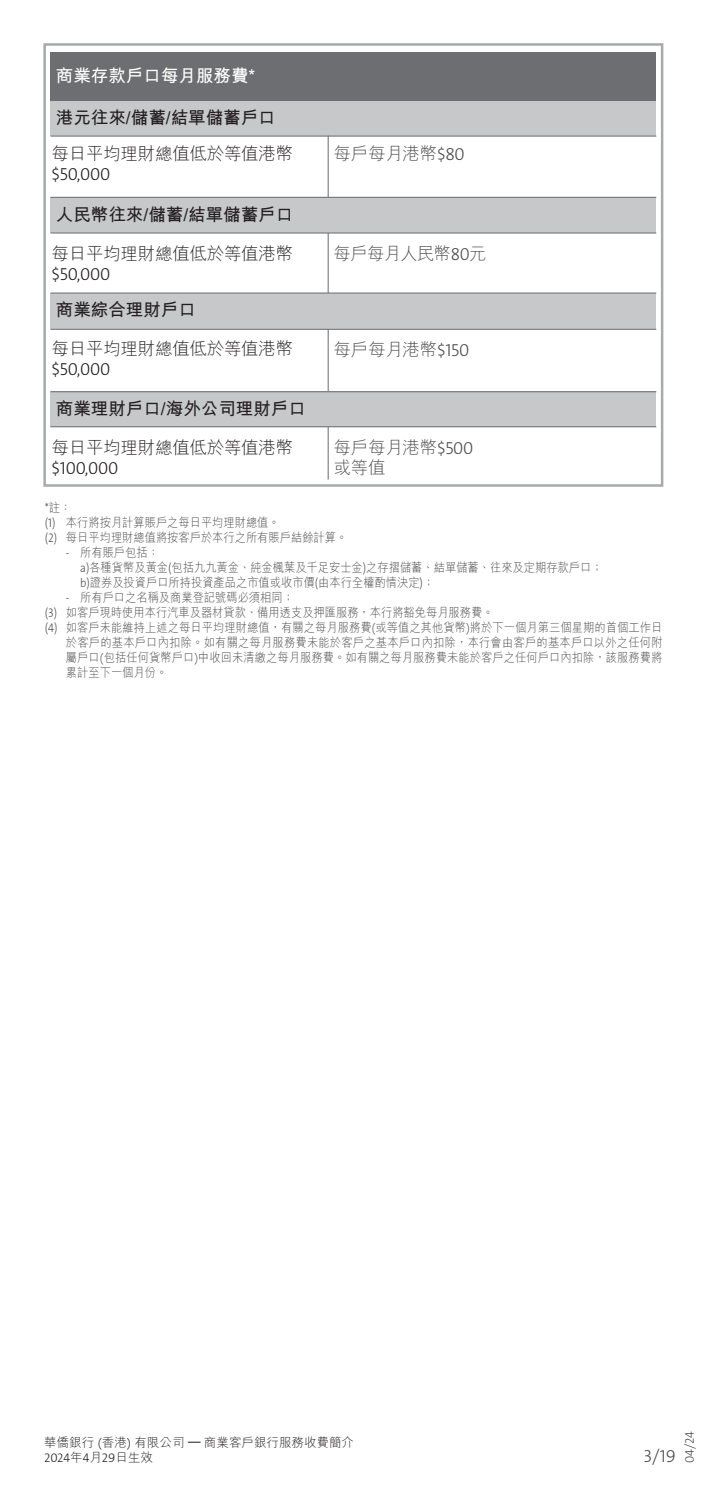
<style>
.page{position:relative;width:709px;height:1489px;background:#fff}
.page>*{position:absolute;margin:0;border:0;box-sizing:border-box;transform-origin:0 0}
.t1{font:300 17.5px "M Hei HK";letter-spacing:-.015em;color:#231f20}
.t2{font:700 17.5px "M Hei HK";color:#231f20}
.t3{font:300 17.5px/20px "M Hei HK";letter-spacing:-.015em;color:#4d4d4f}
.t4{font:300 17.5px "The Sans C4 s";letter-spacing:-.01em;color:#231f20}
.t5{font:700 17.5px "M Hei HK";color:#fff}
.t6{font:300 17.5px "The Sans C4 s";color:#4d4d4f}
.t7{font:300 12.5px/15px "M Hei HK";color:#4d4d4f;scale:.9 1}
.t8{font:300 12.5px "M Hei HK";letter-spacing:.02em;color:#4d4d4f;scale:.9 1}
.t9{font:300 12.5px "M Hei HK";color:#231f20}
.t10{font:300 12.5px "The Sans C4 s";letter-spacing:-.005em;color:#231f20}
.t11{font:300 12.5px "The Sans C4 s";color:#4d4d4f}
.s1{font-family:"The Sans C4 s"}
.s2{font-family:"M Hei HK"}
</style>
<div class="page">
<div style="left:50px;top:100px;width:606px;height:36px;background:#c7c8ca"></div>
<div style="left:50px;top:52px;width:606px;height:48px;background:#6d6e71"></div>
<hr style="left:328px;top:136px;width:1px;height:343px;background:#6d6e71">
<div style="left:50px;top:197px;width:606px;height:36px;background:#c7c8ca"></div>
<div style="left:50px;top:293px;width:606px;height:36px;background:#c7c8ca"></div>
<div style="left:50px;top:391px;width:606px;height:36px;background:#c7c8ca"></div>
<hr style="left:50px;top:136px;width:606px;height:1px;background:#6d6e71">
<hr style="left:50px;top:197px;width:606px;height:1px;background:#6d6e71">
<hr style="left:50px;top:232px;width:606px;height:1px;background:#6d6e71">
<hr style="left:50px;top:292px;width:606px;height:1px;background:#6d6e71">
<hr style="left:50px;top:329px;width:606px;height:1px;background:#6d6e71">
<hr style="left:50px;top:391px;width:606px;height:1px;background:#6d6e71">
<hr style="left:50px;top:426px;width:606px;height:1px;background:#6d6e71">
<div style="left:43px;top:43px;width:620px;height:443px;border:2px solid #a7a9ac"></div>
<h1 class="t5" style="left:56px;top:63px;width:201px">商業存款戶口每月服務費*</h1>
<h1 class="t2" style="left:56px;top:104px;width:221px">港元往來/儲蓄/結單儲蓄戶口</h1>
<h1 class="t1" style="left:52px;top:141px;width:243px">每日平均理財總值低於等值港幣</h1>
<h1 class="t4" style="left:52px;top:163px;width:60px">$50,000</h1>
<h1 class="t2" style="left:56px;top:201px;width:239px">人民幣往來/儲蓄/結單儲蓄戶口</h1>
<h1 class="t1" style="left:52px;top:241px;width:243px">每日平均理財總值低於等值港幣</h1>
<h1 class="t4" style="left:52px;top:262px;width:60px">$50,000</h1>
<h1 class="t2" style="left:56px;top:297px;width:142px">商業綜合理財戶口</h1>
<h1 class="t1" style="left:52px;top:337px;width:243px">每日平均理財總值低於等值港幣</h1>
<h1 class="t4" style="left:52px;top:358px;width:60px">$50,000</h1>
<h1 class="t3" style="left:333px;top:143px;width:133px">每戶每月港幣<span class="s1">$80</span></h1>
<h1 class="t3" style="left:333px;top:243px;width:154px">每戶每月人民幣<span class="s1">80</span>元</h1>
<h1 class="t3" style="left:333px;top:338px;width:137px">每戶每月港幣<span class="s1">$150</span></h1>
<h1 class="t2" style="left:56px;top:395px;width:251px">商業理財戶口/海外公司理財戶口</h1>
<h1 class="t1" style="left:52px;top:435px;width:243px">每日平均理財總值低於等值港幣</h1>
<h1 class="t4" style="left:52px;top:456px;width:68px">$100,000</h1>
<h1 class="t3" style="left:333px;top:437px;width:141px">每戶每月港幣<span class="s1">$500</span>或等值</h1>
<p class="t7" style="left:45px;top:499px;width:338px"><span class="s1">*</span>註：<br><span class="s1">(1)</span> 本行將按月計算賬戶之每日平均理財總值。<br><span class="s1">(2)</span> 每日平均理財總值將按客戶於本行之所有賬戶結餘計算。</p>
<p class="t7" style="left:80px;top:544px;width:582px;text-indent:-14px"><span class="s1">-</span> 所有賬戶包括：<br><span class="s1">a)</span>各種貨幣及黃金<span class="s1">(</span>包括九九黃金、純金楓葉及千足安士金<span class="s1">)</span>之存摺儲蓄、結單儲蓄、往來及定期存款戶口；<span class="s1">b)</span>證券及投資戶口所持投資產品之市值或收市價<span class="s1">(</span>由本行全權酌情決定<span class="s1">)</span>；</p>
<p class="t7" style="left:66px;top:589px;width:255px"><span class="s1">-</span> 所有戶口之名稱及商業登記號碼必須相同；</p>
<p class="t7" style="left:45px;top:604px;width:500px"><span class="s1">(3)</span> 如客戶現時使用本行汽車及器材貸款、備用透支及押匯服務，本行將豁免每月服務費。</p>
<p class="t7" style="left:45px;top:619px;width:687px"><span class="s1">(4)</span> 如客戶未能維持上述之每日平均理財總值，有關之每月服務費(或等值之其他貨幣)將於下一個月第三個星期的首個工作日</p>
<p class="t8" style="left:66px;top:633px;width:664px">於客戶的基本戶口內扣除。如有關之每月服務費未能於客戶之基本戶口內扣除，本行會由客戶的基本戶口以外之任何附</p>
<p class="t7" style="left:66px;top:649px;width:664px">屬戶口(包括任何貨幣戶口)中收回未清繳之每月服務費。如有關之每月服務費未能於客戶之任何戶口內扣除，該服務費將</p>
<p class="t7" style="left:66px;top:664px;width:114px">累計至下一個月份。</p>
<p class="t9" style="left:44px;top:1433px;width:311px">華僑銀行 (香港) 有限公司 – 商業客戶銀行服務收費簡介</p>
<p class="t10" style="left:44px;top:1449px;width:110px">2024<span class="s2">年</span>4<span class="s2">月</span>29<span class="s2">日生效</span></p>
<h1 class="t6" style="left:643px;top:1445px;width:34px">3/19</h1>
<p class="t11" style="left:681px;top:1462px;width:34px;rotate:-90deg">04/24</p>
</div>
